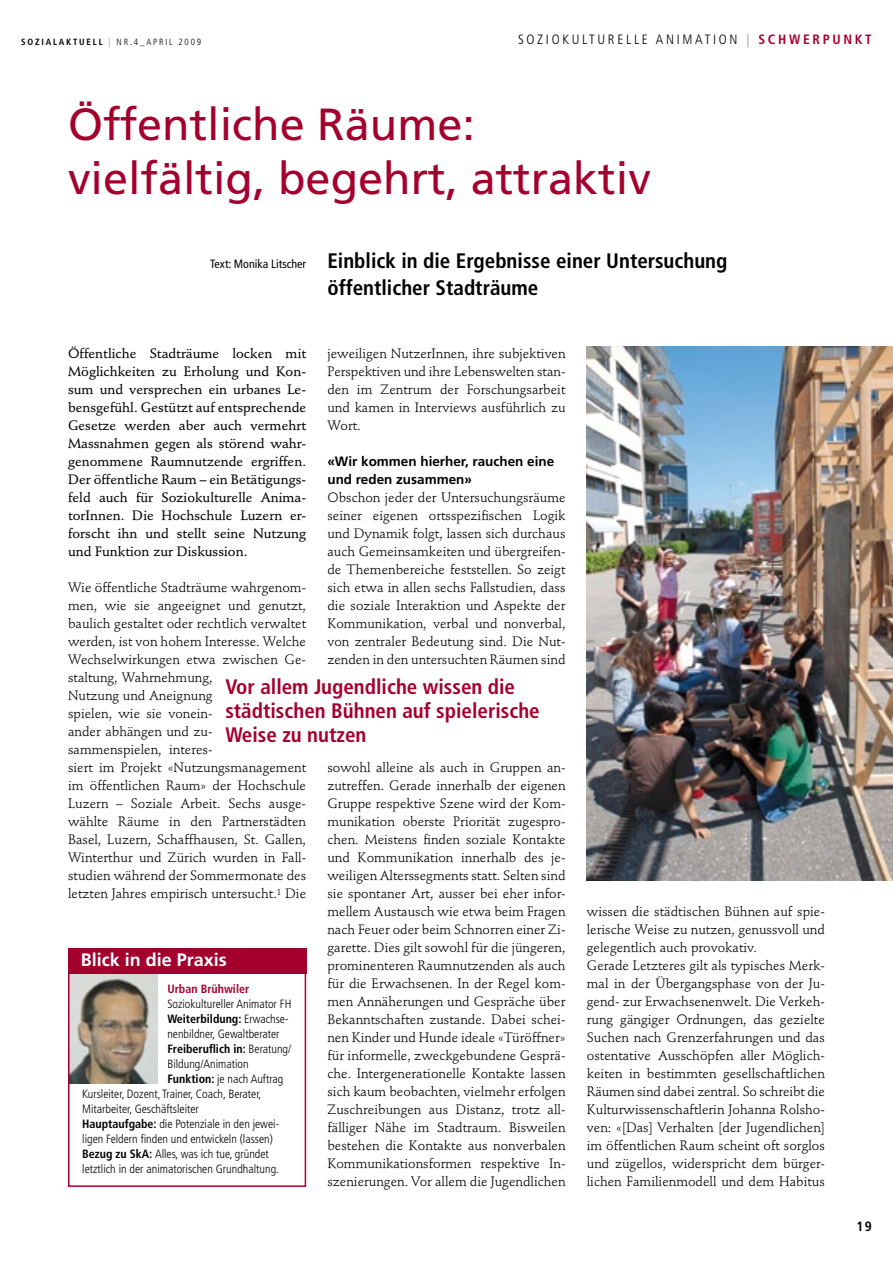
<style>
.page{position:relative;width:893px;height:1263px;background:#fff}
.page>*{position:absolute;margin:0;border:0;box-sizing:border-box;transform-origin:0 0}
.t1{font:45px/54px "Frutiger";color:#a4002e}
.t2{font:700 condensed 21px/24px "Frutiger";color:#a4002e}
.t3{font:700 condensed 21px/27px "Frutiger";color:#000}
.t4{font:700 18px "Frutiger";color:#fff}
.t5{font:13.5px/18px "Stempel Schneidler Std";color:#000;text-align:justify}
.t6{font:500 13.5px/18px "Stempel Schneidler Std";color:#000;text-align:justify}
.t7{font:700 13.5px/18px "Frutiger";color:#000}
.t8{font:300 condensed 13.5px "Frutiger";letter-spacing:.2em;color:#000}
.t9{font:700 condensed 13.5px "Frutiger";color:#000}
.t10{font:300 condensed 12px "Frutiger";color:#000}
.t11{font:700 condensed 12px "Frutiger";color:#000}
.t12{font:condensed 12px "Frutiger";color:#000}
.t13{font:700 condensed 12px "Frutiger";color:#a4002e}
.t14{font:300 condensed 9px "Frutiger";letter-spacing:.2em;color:#000}
.s1{font-weight:700}
.s2{font-weight:700;color:#b0b1b3}
.s3{font-weight:700;color:#a4002e}
.s4{font-weight:300}
</style>
<div class="page">
<img style="left:587px;top:346px;width:306px;height:534px">
<img style="left:71px;top:974px;width:86px;height:109px">
<div style="left:68px;top:948px;width:238px;height:239px;border:2px solid #a4002e"></div>
<div style="left:68px;top:948px;width:238px;height:26px;background:#a4002e"></div>
<p class="t14" style="left:21px;top:37px;width:181px"><span class="s1">SOZIALAKTUELL</span> <span class="s2">|</span> NR.4_APRIL 2009</p>
<p class="t8" style="left:518px;top:32px;width:355px">Sozi okultur ell e Ani mati on <span class="s2">|</span> <span class="s3">SCHWERPUNKT</span></p>
<h1 class="t1" style="left:68px;top:98px;width:584px">Öffentliche Räume: vielfältig, begehrt, attraktiv</h1>
<p class="t12" style="left:210px;top:257px;width:97px">Text: Monika Litscher</p>
<h2 class="t3" style="left:327px;top:248px;width:402px">Einblick in die Ergebnisse einer Untersuchung öffentlicher Stadträume</h2>
<p class="t6" style="left:68px;top:345px;width:240px">Öffentliche Stadträume locken mit Möglichkeiten zu Erholung und Kon&shy;sum und versprechen ein urbanes Le&shy;bensgefühl. Gestützt auf entsprechende Gesetze werden aber auch vermehrt Massnahmen gegen als störend wahr&shy;genommene Raumnutzende ergriffen.<br>Der öffentliche Raum – ein Betätigungs&shy;feld auch für Soziokulturelle Anima&shy;torInnen. Die Hochschule Luzern er&shy;forscht ihn und stellt seine Nutzung und Funktion zur Diskussion.</p>
<p class="t5" style="left:68px;top:579px;width:240px;text-align:left">Wie öffentliche Stadträume wahrgenom&shy;men, wie sie angeeignet und genutzt, baulich gestaltet oder rechtlich verwaltet werden, ist von hohem Interesse. Welche Wechselwirkungen etwa zwischen Ge&shy;staltung, Wahrnehmung,<br>Nutzung und Aneignung<br>spielen, wie sie vonein-<br>ander abhängen und zu&shy;sammenspielen, interes-<br>siert im Projekt «Nutzungsmanagement im öffentlichen Raum» der Hochschule Luzern – Soziale Arbeit. Sechs ausge&shy;wählte Räume in den Partnerstädten Basel, Luzern, Schaffhausen, St. Gallen, Winterthur und Zürich wurden in Fall&shy;studien während der Sommermonate des letzten Jahres empirisch untersucht.<sup>1</sup> Die</p>
<p class="t5" style="left:327px;top:345px;width:240px">jeweiligen NutzerInnen, ihre subjektiven Perspektiven und ihre Lebenswelten stan&shy;den im Zentrum der Forschungsarbeit und kamen in Interviews ausführlich zu Wort.</p>
<p class="t7" style="left:327px;top:453px;width:228px">«Wir kommen hierher, rauchen eine und reden zusammen»</p>
<p class="t5" style="left:327px;top:489px;width:240px">Obschon jeder der Untersuchungsräume seiner eigenen ortsspezifischen Logik und Dynamik folgt, lassen sich durchaus auch Gemeinsamkeiten und übergreifen&shy;de Themenbereiche feststellen. So zeigt sich etwa in allen sechs Fallstudien, dass die soziale Interaktion und Aspekte der Kommunikation, verbal und nonverbal, von zentraler Bedeutung sind. Die Nut&shy;zenden in den untersuchten Räumen sind</p>
<h2 class="t2" style="left:225px;top:675px;width:316px">Vor allem Jugendliche wissen die städtischen Bühnen auf spielerische<br>Weise zu nutzen</h2>
<p class="t5" style="left:327px;top:759px;width:240px">sowohl alleine als auch in Gruppen an&shy;zutreffen. Gerade innerhalb der eigenen Gruppe respektive Szene wird der Kom&shy;munikation oberste Priorität zugespro&shy;chen. Meistens finden soziale Kontakte und Kommunikation innerhalb des je&shy;weiligen Alterssegments statt. Selten sind sie spontaner Art, ausser bei eher infor&shy;mellem Austausch wie etwa beim Fragen nach Feuer oder beim Schnorren einer Zi&shy;garette. Dies gilt sowohl für die jüngeren, prominenteren Raumnutzenden als auch für die Erwachsenen. In der Regel kom&shy;men Annäherungen und Gespräche über Bekanntschaften zustande. Dabei schei&shy;nen Kinder und Hunde ideale «Türöffner» für informelle, zweckgebundene Gesprä&shy;che. Intergenerationelle Kontakte lassen sich kaum beobachten, vielmehr erfolgen Zuschreibungen aus Distanz, trotz all&shy;fälliger Nähe im Stadtraum. Bisweilen bestehen die Kontakte aus nonverbalen Kommunikationsformen respektive In&shy;szenierungen. Vor allem die Jugendlichen</p>
<h3 class="t4" style="left:81px;top:949px;width:148px">Blick in die Praxis</h3>
<p class="t13" style="left:167px;top:981px;width:84px">Urban Brühwiler</p>
<p class="t10" style="left:167px;top:997px;width:126px">Soziokultureller Animator FH</p>
<p class="t11" style="left:167px;top:1011px;width:123px">Weiterbildung: <span class="s4">Erwachse-</span></p>
<p class="t10" style="left:167px;top:1027px;width:114px">nenbildner, Gewaltberater</p>
<p class="t11" style="left:167px;top:1041px;width:125px">Freiberuflich in: <span class="s4">Beratung/</span></p>
<p class="t10" style="left:167px;top:1057px;width:83px">Bildung/Animation</p>
<p class="t10" style="left:167px;top:1072px;width:118px"><span class="s1">Funktion:</span> je nach Auftrag</p>
<p class="t10" style="left:82px;top:1087px;width:181px">Kursleiter, Dozent, Trainer, Coach, Berater,</p>
<p class="t10" style="left:82px;top:1102px;width:118px">-M itarbeiter, Geschäftsleiter</p>
<p class="t10" style="left:82px;top:1117px;width:198px"><span class="s1">Hauptaufgabe:</span> die Potenziale in den jewei-</p>
<p class="t10" style="left:82px;top:1132px;width:192px">ligen Feldern finden und entwickeln (lassen)</p>
<p class="t10" style="left:82px;top:1147px;width:188px"><span class="s1">Bezug zu SkA:</span> Alles, was ich tue, gründet</p>
<p class="t10" style="left:82px;top:1162px;width:198px">letztlich in der animatorischen Grundhaltung.</p>
<p class="t5" style="left:587px;top:903px;width:240px;text-align:left">wissen die städtischen Bühnen auf spie&shy;lerische Weise zu nutzen, genussvoll und gelegentlich auch provokativ.<br>Gerade Letzteres gilt als typisches Merk&shy;mal in der Übergangsphase von der Ju&shy;gend- zur Erwachsenenwelt. Die Verkeh&shy;rung gängiger Ordnungen, das gezielte Suchen nach Grenzerfahrungen und das ostentative Ausschöpfen aller Möglich&shy;keiten in bestimmten gesellschaftlichen Räumen sind dabei zentral. So schreibt die Kulturwissenschaftlerin Johanna Rolsho&shy;ven: «[Das] Verhalten [der Jugendlichen] im öffentlichen Raum scheint oft sorglos und zügellos, widerspricht dem bürger&shy;lichen Familienmodell und dem Habitus</p>
<p class="t9" style="left:856px;top:1218px;width:17px">19</p>
</div>
